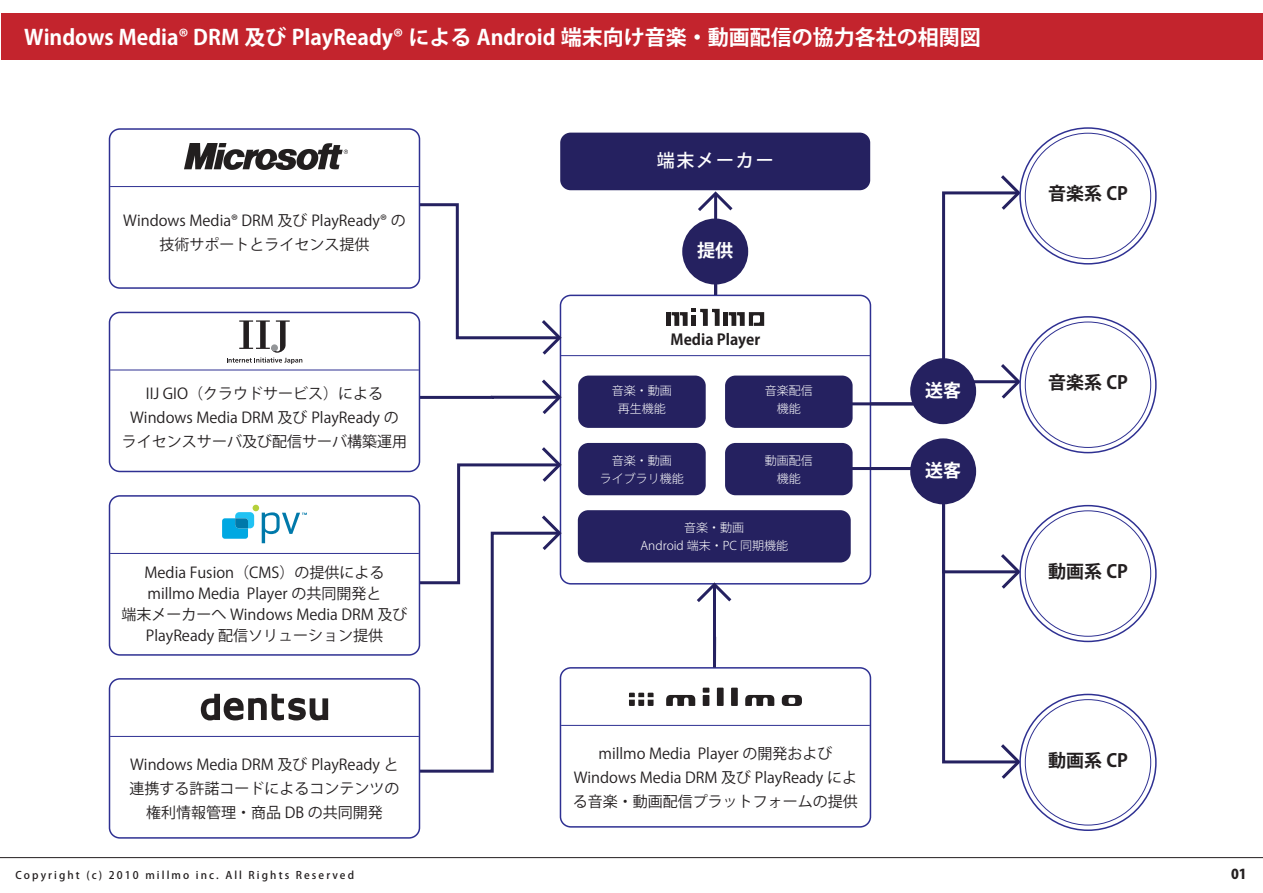
<style>
.page{position:relative;width:1263px;height:893px;background:#fff}
.page>*{position:absolute;margin:0;border:0;box-sizing:border-box;transform-origin:0 0}
.t1{font:700 21px "Koz Go Pro";color:#fff}
.t2{font:700 18px "Koz Go Pro";color:#231f20}
.t3{font:500 18px "Koz Go Pro";letter-spacing:.1em;color:#fff}
.t4{font:700 18px "Koz Go Pro";color:#fff}
.t5{font:15px/24px "Koz Go Pro";color:#231f20;text-align:center}
.t6{font:700 15px "Koz Go Pro";color:#231f20}
.t7{font:800 13.5px "Koz Go Pro";color:#231f20}
.t8{font:300 12px/18px "Koz Go Pro";color:#fff;text-align:center}
.t9{font:500 10.5px "Koz Go Pro";letter-spacing:.2em;color:#231f20}
</style>
<div class="page">
<hr style="left:0;top:857px;width:1263px;height:1px;background:#231f20">
<div style="left:560px;top:667px;width:311px;height:161px;border:2px solid #2e3092;border-radius:10px"></div>
<div style="left:560px;top:133px;width:310px;height:57px;background:#252160;border-radius:10px"></div>
<hr style="left:561px;top:725px;width:309px;height:1px;background:#2e3092">
<hr style="left:561px;top:355px;width:309px;height:1px;background:#2e3092">
<svg style="left:420px;top:376px;width:142px;height:41px"></svg>
<svg style="left:415px;top:444px;width:149px;height:330px"></svg>
<svg style="left:415px;top:202px;width:149px;height:156px"></svg>
<svg style="left:845px;top:172px;width:178px;height:235px"></svg>
<svg style="left:844px;top:465px;width:175px;height:300px"></svg>
<svg style="left:998px;top:741px;width:25px;height:41px"></svg>
<div style="left:578px;top:376px;width:128px;height:52px;background:#252160;border-radius:10px"></div>
<div style="left:725px;top:376px;width:127px;height:52px;background:#252160;border-radius:10px"></div>
<div style="left:578px;top:443px;width:128px;height:52px;background:#252160;border-radius:10px"></div>
<div style="left:725px;top:443px;width:127px;height:52px;background:#252160;border-radius:10px"></div>
<div style="left:578px;top:510px;width:273px;height:52px;background:#252160;border-radius:10px"></div>
<svg style="left:666px;top:190px;width:108px;height:669px"></svg>
<svg style="left:782px;top:695px;width:20px;height:11px"></svg>
<svg style="left:629px;top:693px;width:24px;height:13px"></svg>
<div style="left:109px;top:312px;width:310px;height:159px;background:#fff;border-radius:10px"></div>
<div style="left:109px;top:312px;width:311px;height:160px;border:2px solid #2e3092;border-radius:10px"></div>
<hr style="left:110px;top:370px;width:309px;height:1px;background:#2e3092">
<svg style="left:227px;top:320px;width:75px;height:44px"></svg>
<div style="left:109px;top:496px;width:310px;height:159px;background:#fff;border-radius:10px"></div>
<div style="left:109px;top:495px;width:311px;height:161px;border:2px solid #2e3092;border-radius:10px"></div>
<hr style="left:110px;top:553px;width:309px;height:1px;background:#2e3092">
<svg style="left:222px;top:505px;width:85px;height:38px"></svg>
<div style="left:109px;top:679px;width:310px;height:159px;background:#fff;border-radius:10px"></div>
<div style="left:109px;top:678px;width:311px;height:161px;border:2px solid #2e3092;border-radius:10px"></div>
<hr style="left:110px;top:736px;width:309px;height:1px;background:#2e3092">
<svg style="left:201px;top:694px;width:127px;height:26px"></svg>
<svg style="left:1020px;top:128px;width:136px;height:136px"></svg>
<div style="left:1025px;top:133px;width:126px;height:126px;background:#fff;border-radius:50%"></div>
<svg style="left:1020px;top:317px;width:136px;height:136px"></svg>
<div style="left:1025px;top:322px;width:126px;height:125px;background:#fff;border-radius:50%"></div>
<svg style="left:1020px;top:506px;width:136px;height:135px"></svg>
<div style="left:1025px;top:511px;width:126px;height:125px;background:#fff;border-radius:50%"></div>
<svg style="left:1020px;top:694px;width:136px;height:136px"></svg>
<div style="left:1025px;top:700px;width:126px;height:125px;background:#fff;border-radius:50%"></div>
<div style="left:910px;top:358px;width:66px;height:66px;background:#252160;border-radius:50%"></div>
<div style="left:682px;top:219px;width:66px;height:65px;background:#252160;border-radius:50%"></div>
<div style="left:910px;top:438px;width:66px;height:66px;background:#252160;border-radius:50%"></div>
<div style="left:109px;top:129px;width:310px;height:159px;background:#fff;border-radius:10px"></div>
<div style="left:109px;top:128px;width:311px;height:161px;border:2px solid #2e3092;border-radius:10px"></div>
<hr style="left:110px;top:186px;width:309px;height:1px;background:#2e3092">
<img style="left:185px;top:143px;width:162px;height:27px">
<div style="left:2px;top:14px;width:1261px;height:46px;background:#c3242d"></div>
<h1 class="t1" style="left:24px;top:24px;width:958px">Windows Media® DRM 及び PlayReady® による Android 端末向け音楽・動画配信の協力各社の相関図</h1>
<p class="t5" style="left:123px;top:209px;width:284px">Windows Media® DRM 及び PlayReady® の技術サポートとライセンス提供</p>
<p class="t5" style="left:122px;top:382px;width:287px">IIJ GIO（クラウドサービス）による<br>Windows Media DRM 及び PlayReady のライセンスサーバ及び配信サーバ構築運用</p>
<p class="t5" style="left:121px;top:562px;width:288px;line-height:21px">Media Fusion（CMS）の提供によるmillmo Media Player の共同開発と<br>端末メーカーへ Windows Media DRM 及び<br>PlayReady 配信ソリューション提供</p>
<p class="t5" style="left:129px;top:753px;width:271px">Windows Media DRM 及び PlayReady と連携する許諾コードによるコンテンツの権利情報管理・商品 DB の共同開発</p>
<p class="t3" style="left:657px;top:149px;width:118px">端末メーカー</p>
<p class="t4" style="left:697px;top:239px;width:37px">提供</p>
<p class="t6" style="left:671px;top:330px;width:91px">Media Player</p>
<p class="t8" style="left:612px;top:382px;width:61px">音楽・動画再生機能</p>
<p class="t8" style="left:765px;top:382px;width:49px">音楽配信機能</p>
<p class="t8" style="left:600px;top:452px;width:85px">音楽・動画<br>ライブラリ機能</p>
<p class="t8" style="left:765px;top:452px;width:49px">動画配信機能</p>
<p class="t8" style="left:640px;top:519px;width:149px">音楽・動画<br>Android 端末・PC 同期機能</p>
<p class="t4" style="left:925px;top:379px;width:37px">送客</p>
<p class="t4" style="left:925px;top:459px;width:37px">送客</p>
<p class="t5" style="left:573px;top:742px;width:287px">millmo Media Player の開発および<br>Windows Media DRM 及び PlayReady による音楽・動画配信プラットフォームの提供</p>
<p class="t2" style="left:1048px;top:182px;width:82px">音楽系 CP</p>
<p class="t2" style="left:1048px;top:371px;width:82px">音楽系 CP</p>
<p class="t2" style="left:1048px;top:560px;width:82px">動画系 CP</p>
<p class="t2" style="left:1048px;top:749px;width:82px">動画系 CP</p>
<p class="t9" style="left:15px;top:868px;width:340px">Copyright (c) 2010 millmo inc. All Rights Reserved</p>
<p class="t7" style="left:1231px;top:865px;width:17px">01</p>
</div>
